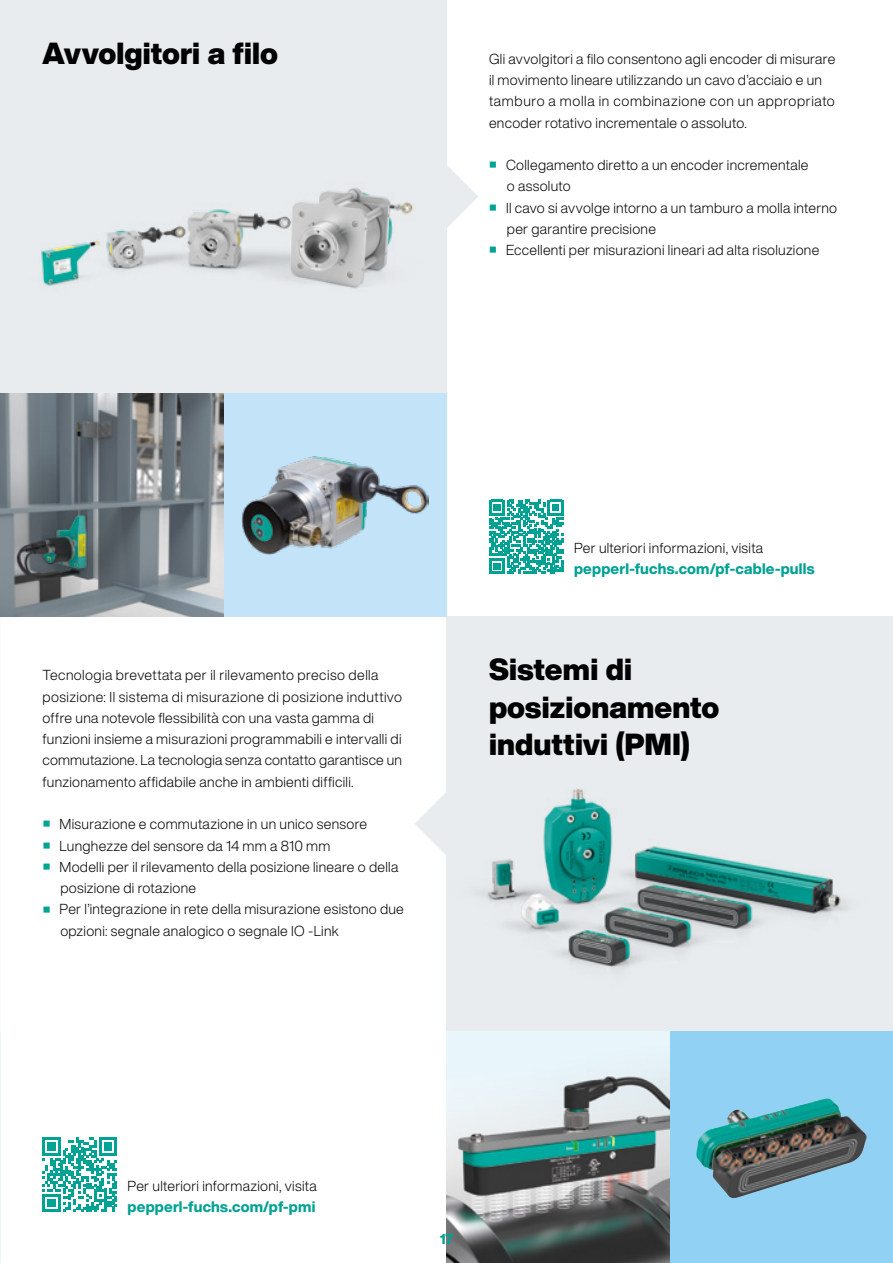
<style>
.page{position:relative;width:893px;height:1263px;background:#fff}
.page>*{position:absolute;margin:0;border:0;box-sizing:border-box;transform-origin:0 0}
.t1{font:900 30px/37.2px "Helvetica Now Display";letter-spacing:.005em;color:#000}
.t2{font:800 15px "Helvetica Now Display";letter-spacing:.01em;color:#00a294}
.t3{font:300 14.25px/21.3px "Helvetica Now Display";letter-spacing:.02em;color:#000}
.t4{font:800 14.25px "Helvetica Now Display";color:#00a294}
</style>
<div class="page">
<img style="left:0;top:1031px;width:1px;height:217px">
<div style="left:0;top:0;width:446px;height:393px;background:#e9ecef"></div>
<img style="left:39px;top:187px;width:374px;height:102px">
<img style="left:188px;top:188px;width:223px;height:99px">
<div style="left:446px;top:617px;width:447px;height:414px;background:#e9ecef"></div>
<img style="left:493px;top:789px;width:347px;height:123px">
<div style="left:223px;top:393px;width:223px;height:224px;background:#c2e3f8"></div>
<img style="left:241px;top:456px;width:187px;height:99px">
<svg style="left:489px;top:500px;width:74px;height:74px"></svg>
<div style="left:670px;top:1031px;width:223px;height:232px;background:#91d2f4"></div>
<img style="left:696px;top:1098px;width:171px;height:100px">
<img style="left:0;top:393px;width:223px;height:224px">
<svg style="left:43px;top:1137px;width:74px;height:75px"></svg>
<svg style="left:415px;top:781px;width:42px;height:85px"></svg>
<svg style="left:446px;top:154px;width:32px;height:85px"></svg>
<img style="left:446px;top:1031px;width:224px;height:232px">
<h1 class="t1" style="left:43px;top:35px;width:237px">Avvolgitori a filo</h1>
<p class="t3" style="left:489px;top:48px;width:348px">Gli avvolgitori a filo consentono agli encoder di misurare il movimento lineare utilizzando un cavo d’acciaio e un tamburo a molla in combinazione con un appropriato encoder rotativo incrementale o assoluto.</p>
<p class="t3" style="left:507px;top:154px;width:303px;text-indent:-17px"><sup>■</sup> Collegamento diretto a un encoder incrementale o assoluto</p>
<p class="t3" style="left:507px;top:197px;width:332px;text-indent:-17px"><sup>■</sup> Il cavo si avvolge intorno a un tamburo a molla interno per garantire precisione</p>
<p class="t3" style="left:490px;top:239px;width:331px"><sup>■</sup> Eccellenti per misurazioni lineari ad alta risoluzione</p>
<p class="t3" style="left:43px;top:664px;width:361px">Tecnologia brevettata per il rilevamento preciso della posizione: Il sistema di misurazione di posizione induttivo offre una notevole flessibilità con una vasta gamma di funzioni insieme a misurazioni programmabili e intervalli di commutazione. La tecnologia senza contatto garantisce un funzionamento affidabile anche in ambienti difficili.</p>
<p class="t3" style="left:43px;top:813px;width:325px"><sup>■</sup> Misurazione e commutazione in un unico sensore</p>
<p class="t3" style="left:43px;top:835px;width:289px"><sup>■</sup> Lunghezze del sensore da 14 mm a 810 mm</p>
<p class="t3" style="left:60px;top:856px;width:340px;text-indent:-17px"><sup>■</sup> Modelli per il rilevamento della posizione lineare o della posizione di rotazione</p>
<p class="t3" style="left:60px;top:898px;width:345px;text-indent:-17px"><sup>■</sup> Per l’integrazione in rete della misurazione esistono due opzioni: segnale analogico o segnale IO -Link</p>
<p class="t3" style="left:574px;top:537px;width:191px">Per ulteriori informazioni, visita</p>
<p class="t2" style="left:574px;top:558px;width:242px">pepperl-fuchs.com/pf-cable-pulls</p>
<h1 class="t1" style="left:489px;top:651px;width:232px">Sistemi di posizionamento induttivi (PMI)</h1>
<p class="t3" style="left:128px;top:1175px;width:191px">Per ulteriori informazioni, visita</p>
<p class="t2" style="left:128px;top:1196px;width:189px">pepperl-fuchs.com/pf-pmi</p>
<p class="t4" style="left:440px;top:1229px;width:15px">17</p>
</div>
